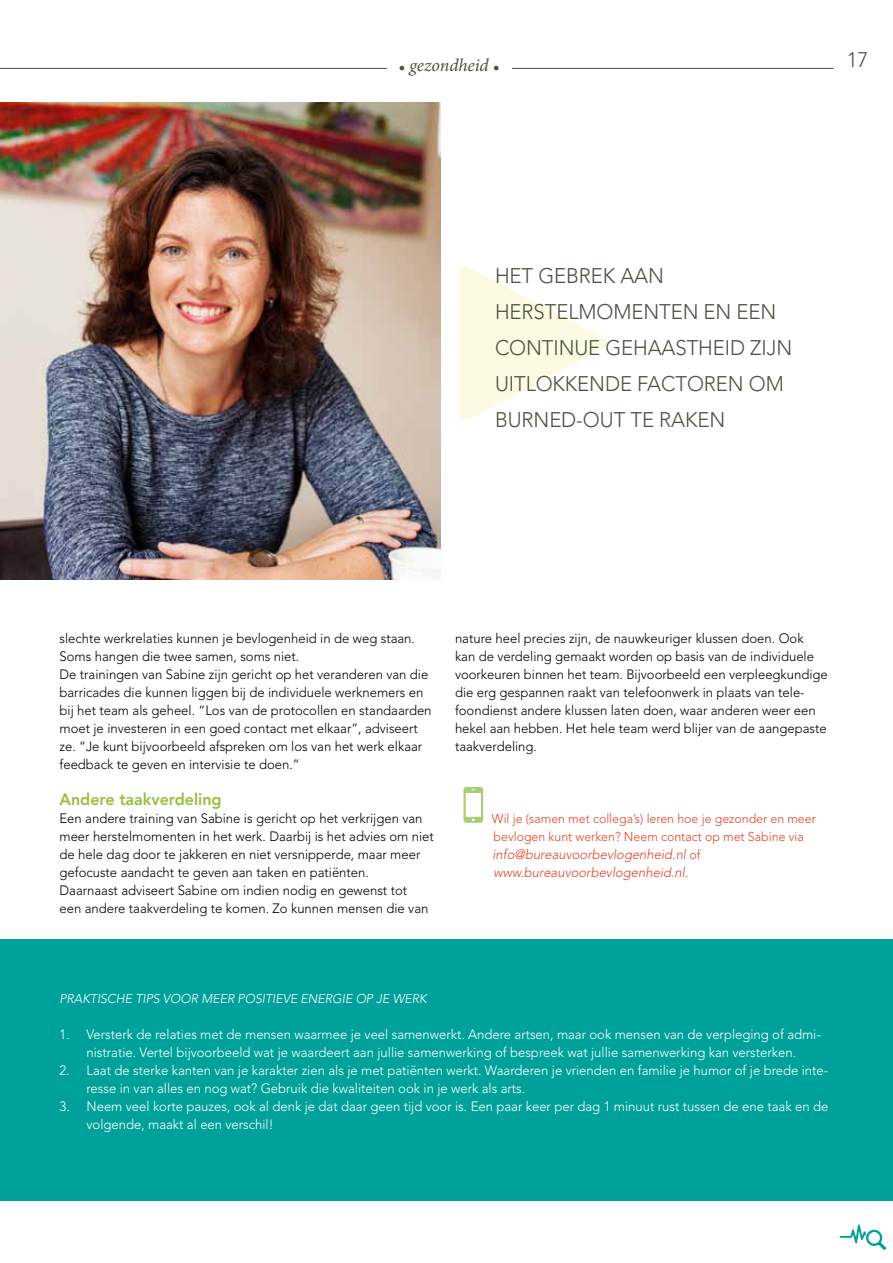
<style>
.page{position:relative;width:893px;height:1263px;background:#fff}
.page>*{position:absolute;margin:0;border:0;box-sizing:border-box;transform-origin:0 0}
.t1{font:300 21px/36px "Avenir LT Std";letter-spacing:.16em;color:#4a5240}
.t2{font:300 21px/36px "Avenir LT Std";letter-spacing:.2em;color:#4a5240}
.t3{font:italic 18px "Minion Pro";letter-spacing:-.005em;color:#4a5240}
.t4{font:800 16.5px "Avenir LT Std";color:#95c13d}
.t5{font:300 13.5px/18px "Avenir LT Std";color:#000}
.t6{font:300 13.5px/18px "Avenir LT Std";color:#fff}
.t7{font:italic 300 13.5px/18px "Avenir LT Std";color:#e64325}
.t8{font:300 12.75px/18px "Avenir LT Std";color:#e64325}
.t9{font:italic 300 12.75px "Avenir LT Std";letter-spacing:.13em;color:#fff}
.t10{font:italic 300 12.75px "Avenir LT Std";letter-spacing:.15em;color:#fff}
.s1{font-style:normal;font-size:12.75px}
</style>
<div class="page">
<hr style="left:0;top:68px;width:833px;height:1px;background:#4a5240">
<div style="left:387px;top:57px;width:124px;height:14px;background:#fff"></div>
<svg style="left:840px;top:1224px;width:47px;height:26px"></svg>
<div style="left:0;top:939px;width:893px;height:261px;background:#00a19b"></div>
<svg style="left:463px;top:787px;width:20px;height:36px"></svg>
<img style="left:1px;top:102px;width:439px;height:477px">
<svg style="left:459px;top:266px;width:150px;height:154px"></svg>
<h2 class="t3" style="left:398px;top:52px;width:103px">• gezondheid •</h2>
<h1 class="t1" style="left:847px;top:42px;width:23px">17</h1>
<h1 class="t1" style="left:495px;top:258px;width:170px">Het gebrek aan herstelmome</h1>
<h1 class="t2" style="left:495px;top:294px;width:283px;text-indent:148px">nten en een continue gehaasthe</h1>
<h1 class="t1" style="left:725px;top:330px;width:69px">id zijn</h1>
<h1 class="t1" style="left:495px;top:366px;width:33px">uitlokke</h1>
<h1 class="t1" style="left:589px;top:366px;width:87px">nde facto</h1>
<h1 class="t1" style="left:495px;top:366px;width:271px;text-indent:209px">ren om burned-out te raken</h1>
<p class="t5" style="left:60px;top:629px;width:374px">slechte werkrelaties kunnen je bevlogenheid in de weg staan.<br>Soms hangen die twee samen, soms niet.<br>De trainingen van Sabine zijn gericht op het veranderen van die barricades die kunnen liggen bij de individuele werknemers en bij het team als geheel. “Los van de protocollen en standaarden moet je investeren in een goed contact met elkaar”, adviseert ze. “Je kunt bijvoorbeeld afspreken om los van het werk elkaar feedback te geven en intervisie te doen.”</p>
<p class="t4" style="left:60px;top:789px;width:164px">Andere taakverdeling</p>
<p class="t5" style="left:60px;top:809px;width:376px">Een andere training van Sabine is gericht op het verkrijgen van meer herstelmomenten in het werk. Daarbij is het advies om niet de hele dag door te jakkeren en niet versnipperde, maar meer gefocuste aandacht te geven aan taken en patiënten.<br>Daarnaast adviseert Sabine om indien nodig en gewenst tot<br>een andere taakverdeling te komen. Zo kunnen mensen die van</p>
<p class="t5" style="left:455px;top:629px;width:374px">nature heel precies zijn, de nauwkeuriger klussen doen. Ook<br>kan de verdeling gemaakt worden op basis van de individuele voorkeuren binnen het team. Bijvoorbeeld een verpleegkundige die erg gespannen raakt van telefoonwerk in plaats van tele&shy;foondienst andere klussen laten doen, waar anderen weer een hekel aan hebben. Het hele team werd blijer van de aangepaste taakverdeling.</p>
<p class="t8" style="left:492px;top:809px;width:326px">Wil je (samen met collega’s) leren hoe je gezonder en meer bevlogen kunt werken? Neem contact op met Sabine via</p>
<p class="t7" style="left:492px;top:845px;width:210px">info@bureauvoorbevlogenheid.nl <span class="s1">of </span>www.bureauvoorbevlogenheid.nl.</p>
<p class="t10" style="left:60px;top:991px;width:50px">Praktisch</p>
<p class="t9" style="left:125px;top:991px;width:302px">e tips voor meer positieve energie op je werk</p>
<p class="t6" style="left:60px;top:1025px;width:763px;text-align:center">1. Versterk de relaties met de mensen waarmee je veel samenwerkt. Andere artsen, maar ook mensen van de verpleging of admi&shy;nistratie. Vertel bijvoorbeeld wat je waardeert aan jullie samenwerking of bespreek wat jullie samenwerking kan versterken.</p>
<p class="t6" style="left:87px;top:1061px;width:743px;text-indent:-27px">2. Laat de sterke kanten van je karakter zien als je met patiënten werkt. Waarderen je vrienden en familie je humor of je brede inte&shy;resse in van alles en nog wat? Gebruik die kwaliteiten ook in je werk als arts.</p>
<p class="t6" style="left:87px;top:1097px;width:743px;text-indent:-27px">3. Neem veel korte pauzes, ook al denk je dat daar geen tijd voor is. Een paar keer per dag 1 minuut rust tussen de ene taak en de volgende, maakt al een verschil!</p>
</div>
